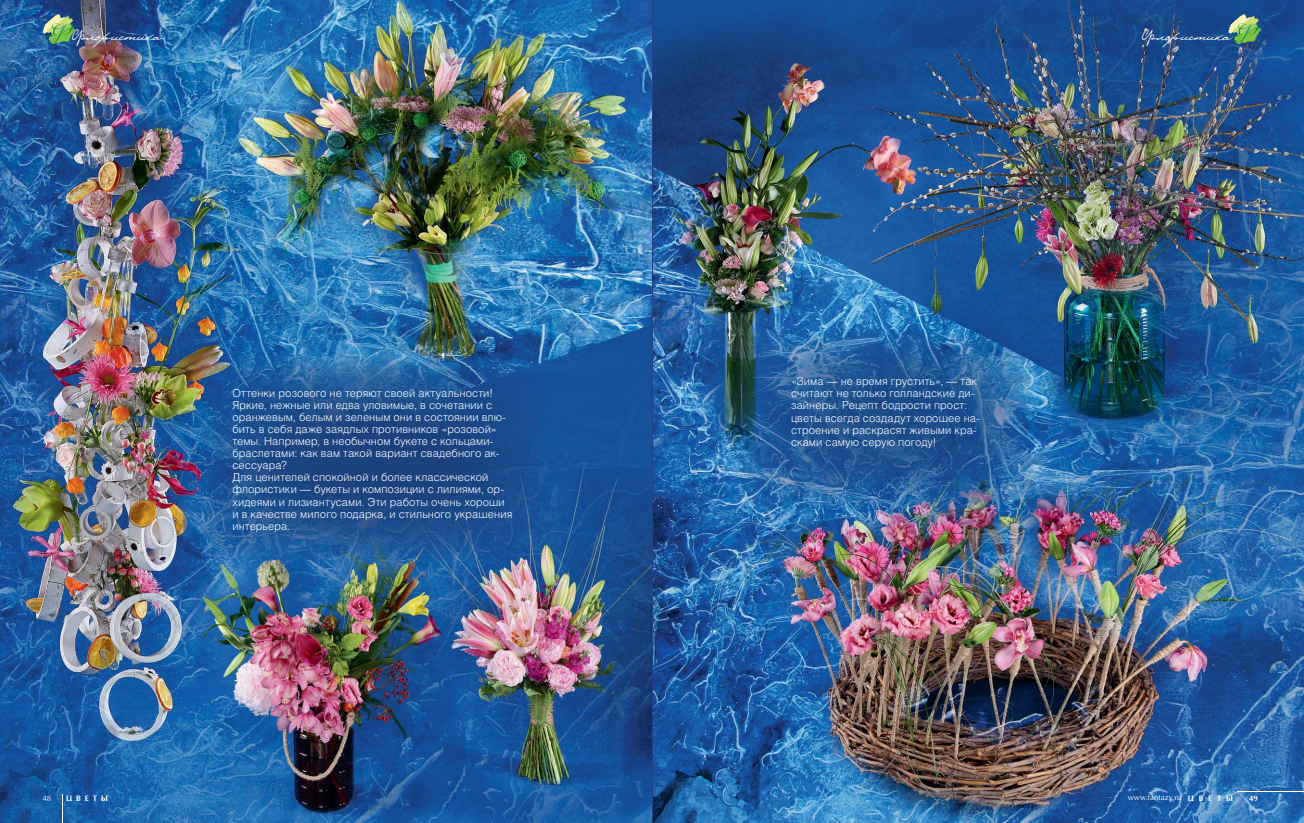
<style>
.page{position:relative;width:1304px;height:823px;background:#fff}
.page>*{position:absolute;margin:0;border:0;box-sizing:border-box;transform-origin:0 0}
.t1{font:15px "Pushkin";color:#fff}
.t2{font:300 11px/12.1px "Helios";letter-spacing:.01em;color:#fff}
.t3{font:8px "AG Opus";color:#fff}
.t4{font:700 8px "AG Opus";letter-spacing:.5em;color:#fff}
.s1{font-weight:700}
</style>
<div class="page">
<img style="left:652px;top:0;width:652px;height:822px">
<img style="left:735px;top:329px;width:299px;height:179px">
<img style="left:0;top:0;width:652px;height:822px">
<img style="left:201px;top:356px;width:347px;height:203px">
<svg style="left:63px;top:794px;width:1px;height:28px"></svg>
<svg style="left:43px;top:14px;width:33px;height:30px"></svg>
<hr style="left:1238px;top:790px;width:66px;height:1px;background:#fff">
<svg style="left:1228px;top:14px;width:33px;height:30px"></svg>
<h1 class="t1" style="left:72px;top:26px;width:90px">Флористика</h1>
<p class="t3" style="left:43px;top:794px;width:10px">48</p>
<p class="t4" style="left:66px;top:793px;width:44px">ЦВЕТЫ</p>
<p class="t2" style="left:232px;top:387px;width:281px">Оттенки розового не теряют своей актуальности!<br>Яркие, нежные или едва уловимые, в сочетании с оранжевым, белым и зеленым они в состоянии влю&shy;бить в себя даже заядлых противников «розовой» темы. Например, в необычном букете с кольцами&shy;браслетами: как вам такой вариант свадебного ак&shy;сессуара?<br>Для ценителей спокойной и более классической флористики — букеты и композиции с лилиями, ор&shy;хидеями и лизиантусами. Эти работы очень хороши и в качестве милого подарка, и стильного украшения интерьера.</p>
<p class="t2" style="left:791px;top:376px;width:190px">«Зима — не время грустить», — так считают не только голландские ди&shy;зайнеры. Рецепт бодрости прост: цветы всегда создадут хорошее на&shy;строение и раскрасят живыми кра&shy;сками самую серую погоду!</p>
<h1 class="t1" style="left:1142px;top:26px;width:90px">Флористика</h1>
<p class="t3" style="left:1128px;top:794px;width:107px">www.fantazy.ru <span class="s1">Ц В Е Т Ы</span></p>
<p class="t4" style="left:1249px;top:793px;width:10px">49</p>
</div>
